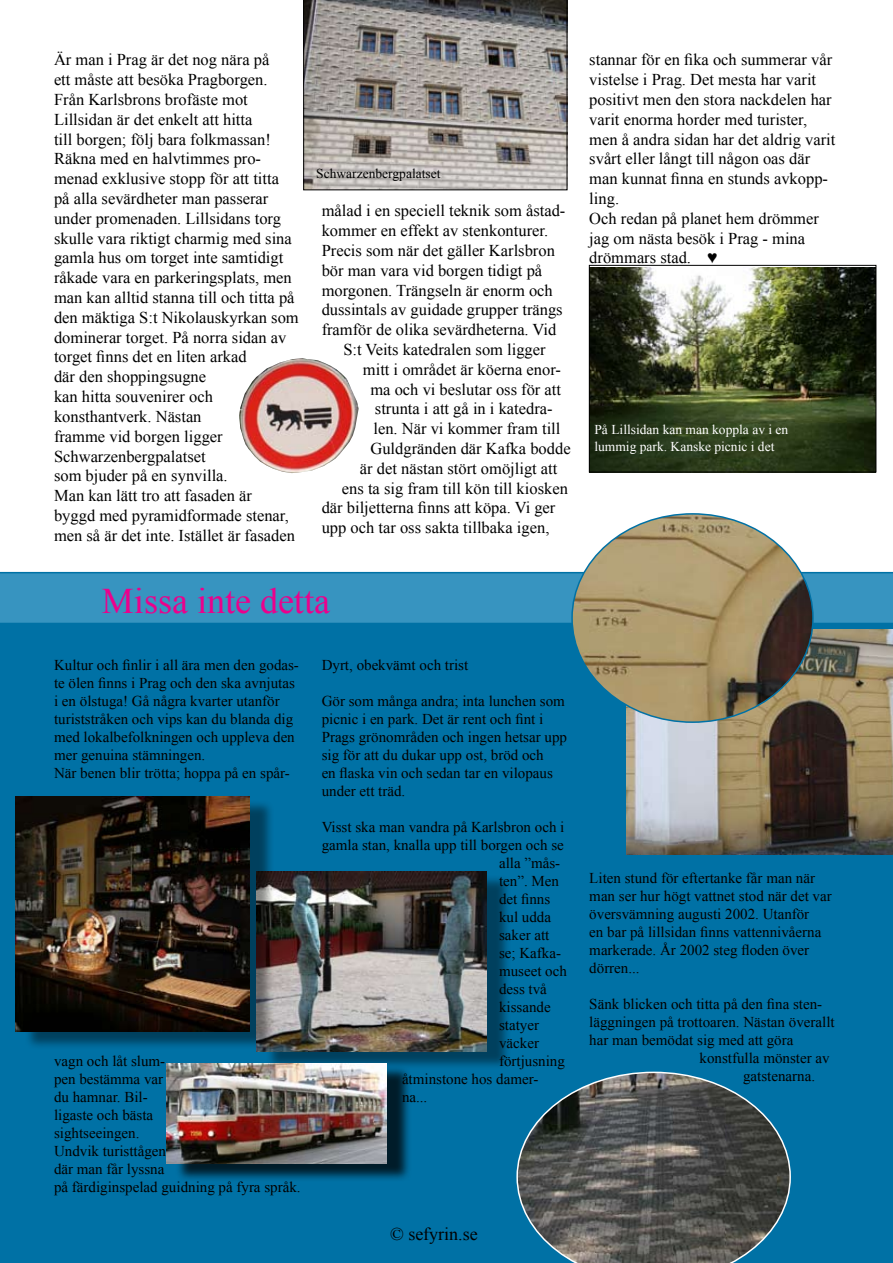
<style>
.page{position:relative;width:893px;height:1263px;background:#fff}
.page>*{position:absolute;margin:0;border:0;box-sizing:border-box;transform-origin:0 0}
.t1{font:36px "Times New Roman";color:#ec008c}
.t2{font:18px "Times New Roman";color:#000}
.t3{font:16.5px/19.8px "Times New Roman";color:#000}
.t4{font:15px/18px "Times New Roman";color:#000}
.t5{font:13.5px/16.2px "Times New Roman";color:#fff}
.t6{font:13.5px "Times New Roman";color:#000}
</style>
<div class="page">
<div style="left:0;top:624px;width:893px;height:639px;background:#0071a5"></div>
<img style="left:239px;top:358px;width:120px;height:115px">
<svg style="left:0;top:572px;width:893px;height:52px"></svg>
<div style="left:265px;top:874px;width:253px;height:203px;background:#000;opacity:.43"></div>
<img style="left:307px;top:872px;width:179px;height:180px">
<svg style="left:516px;top:1071px;width:275px;height:192px"></svg>
<img style="left:626px;top:629px;width:267px;height:225px">
<img style="left:572px;top:514px;width:241px;height:208px">
<div style="left:24px;top:799px;width:283px;height:257px;background:#000;opacity:.43"></div>
<img style="left:16px;top:797px;width:234px;height:235px">
<div style="left:175px;top:1065px;width:253px;height:123px;background:#000;opacity:.75"></div>
<img style="left:167px;top:1063px;width:219px;height:101px">
<svg style="left:304px;top:0;width:263px;height:190px"></svg>
<img style="left:591px;top:267px;width:283px;height:203px">
<div style="left:589px;top:265px;width:287px;height:207px;border:1px solid #000"></div>
<p class="t3" style="left:54px;top:50px;width:246px">Är man i Prag är det nog nära på<br>ett måste att besöka Pragborgen.<br>Från Karlsbrons brofäste mot<br>Lillsidan är det enkelt att hitta<br>till borgen; följ bara folkmassan!<br>Räkna med en halvtimmes pro&shy;menad exklusive stopp för att titta<br>på alla sevärdheter man passerar under promenaden. Lillsidans torg skulle vara riktigt charmig med sina gamla hus om torget inte samtidigt råkade vara en parkeringsplats, men man kan alltid stanna till och titta på den mäktiga S:t Nikolauskyrkan som dominerar torget. På norra sidan av torget finns det en liten arkad<br>där den shoppingsugne<br>kan hitta souvenirer och konsthantverk. Nästan<br>framme vid borgen ligger<br>Schwarzenbergpalatset<br>som bjuder på en synvilla.<br>Man kan lätt tro att fasaden är<br>byggd med pyramidformade stenar, men så är det inte. Istället är fasaden</p>
<p class="t6" style="left:316px;top:165px;width:126px">Schwarzenbergpalatset</p>
<p class="t3" style="left:322px;top:201px;width:245px">målad i en speciell teknik som åstad-</p>
<p class="t3" style="left:322px;top:220px;width:228px">kommer en effekt av stenkonturer.</p>
<p class="t3" style="left:322px;top:240px;width:235px">Precis som när det gäller Karlsbron</p>
<p class="t3" style="left:322px;top:260px;width:222px">bör man vara vid borgen tidigt på</p>
<p class="t3" style="left:322px;top:280px;width:233px">morgonen. Trängseln är enorm och</p>
<p class="t3" style="left:322px;top:300px;width:243px">dussintals av guidade grupper trängs</p>
<p class="t3" style="left:322px;top:319px;width:236px">framför de olika sevärdheterna. Vid</p>
<p class="t3" style="left:343px;top:339px;width:204px">S:t Veits katedralen som ligger</p>
<p class="t3" style="left:363px;top:359px;width:200px">mitt i området är köerna enor-</p>
<p class="t3" style="left:370px;top:379px;width:192px">ma och vi beslutar oss för att</p>
<p class="t3" style="left:375px;top:399px;width:179px">strunta i att gå in i katedra-</p>
<p class="t3" style="left:373px;top:418px;width:188px">len. När vi kommer fram till</p>
<p class="t3" style="left:370px;top:438px;width:202px">Guldgränden där Kafka bodde</p>
<p class="t3" style="left:360px;top:458px;width:199px">är det nästan stört omöjligt att</p>
<p class="t3" style="left:342px;top:478px;width:227px">ens ta sig fram till kön till kiosken</p>
<p class="t3" style="left:322px;top:498px;width:235px">där biljetterna finns att köpa. Vi ger</p>
<p class="t3" style="left:322px;top:517px;width:229px">upp och tar oss sakta tillbaka igen,</p>
<p class="t3" style="left:589px;top:50px;width:248px">stannar för en fika och summerar vår vistelse i Prag. Det mesta har varit positivt men den stora nackdelen har varit enorma horder med turister, men å andra sidan har det aldrig varit svårt eller långt till någon oas där man kunnat finna en stunds avkopp&shy;ling.<br>Och redan på planet hem drömmer jag om nästa besök i Prag - mina drömmars stad. ♥</p>
<p class="t5" style="left:594px;top:422px;width:195px">På Lillsidan kan man koppla av i en lummig park. Kanske picnic i det</p>
<h1 class="t1" style="left:102px;top:577px;width:229px">Missa inte detta</h1>
<p class="t4" style="left:54px;top:655px;width:246px">Kultur och finlir i all ära men den godas&shy;te ölen finns i Prag och den ska avnjutas i en ölstuga! Gå några kvarter utanför turiststråken och vips kan du blanda dig med lokalbefolkningen och uppleva den mer genuina stämningen.<br>När benen blir trötta; hoppa på en spår-</p>
<p class="t4" style="left:54px;top:1051px;width:248px">vagn och låt slum-<br>pen bestämma var<br>du hamnar. Bil-<br>ligaste och bästa<br>sightseeingen.<br>Undvik turisttågen<br>där man får lyssna<br>på färdiginspelad guidning på fyra språk.</p>
<p class="t4" style="left:322px;top:655px;width:148px">Dyrt, obekvämt och trist</p>
<p class="t4" style="left:322px;top:691px;width:247px">Gör som många andra; inta lunchen som picnic i en park. Det är rent och fint i Prags grönområden och ingen hetsar upp sig för att du dukar upp ost, bröd och<br>en flaska vin och sedan tar en vilopaus under ett träd.</p>
<p class="t4" style="left:322px;top:817px;width:244px">Visst ska man vandra på Karlsbron och i</p>
<p class="t4" style="left:322px;top:835px;width:244px">gamla stan, knalla upp till borgen och se</p>
<p class="t4" style="left:499px;top:853px;width:63px">alla ”mås-</p>
<p class="t4" style="left:499px;top:871px;width:61px">ten”. Men</p>
<p class="t4" style="left:499px;top:889px;width:53px">det finns</p>
<p class="t4" style="left:499px;top:907px;width:54px">kul udda</p>
<p class="t4" style="left:499px;top:925px;width:52px">saker att</p>
<p class="t4" style="left:499px;top:943px;width:64px">se; Kafka-</p>
<p class="t4" style="left:499px;top:961px;width:69px">museet och</p>
<p class="t4" style="left:499px;top:979px;width:49px">dess två</p>
<p class="t4" style="left:499px;top:997px;width:53px">kissande</p>
<p class="t4" style="left:499px;top:1015px;width:41px">statyer</p>
<p class="t4" style="left:499px;top:1033px;width:41px">väcker</p>
<p class="t4" style="left:499px;top:1051px;width:67px">förtjusning</p>
<p class="t4" style="left:402px;top:1069px;width:138px">åtminstone hos damer-</p>
<p class="t4" style="left:402px;top:1087px;width:27px">na...</p>
<p class="t2" style="left:390px;top:1222px;width:89px">© sefyrin.se</p>
<p class="t4" style="left:589px;top:869px;width:244px">Liten stund för eftertanke får man när man ser hur högt vattnet stod när det var översvämning augusti 2002. Utanför<br>en bar på lillsidan finns vattennivåerna markerade. År 2002 steg floden över dörren...</p>
<p class="t4" style="left:589px;top:995px;width:234px">Sänk blicken och titta på den fina sten-</p>
<p class="t4" style="left:589px;top:1013px;width:247px">läggningen på trottoaren. Nästan överallt</p>
<p class="t4" style="left:589px;top:1031px;width:206px">har man bemödat sig med att göra</p>
<p class="t4" style="left:700px;top:1049px;width:131px">konstfulla mönster av</p>
<p class="t4" style="left:743px;top:1067px;width:74px">gatstenarna.</p>
</div>
